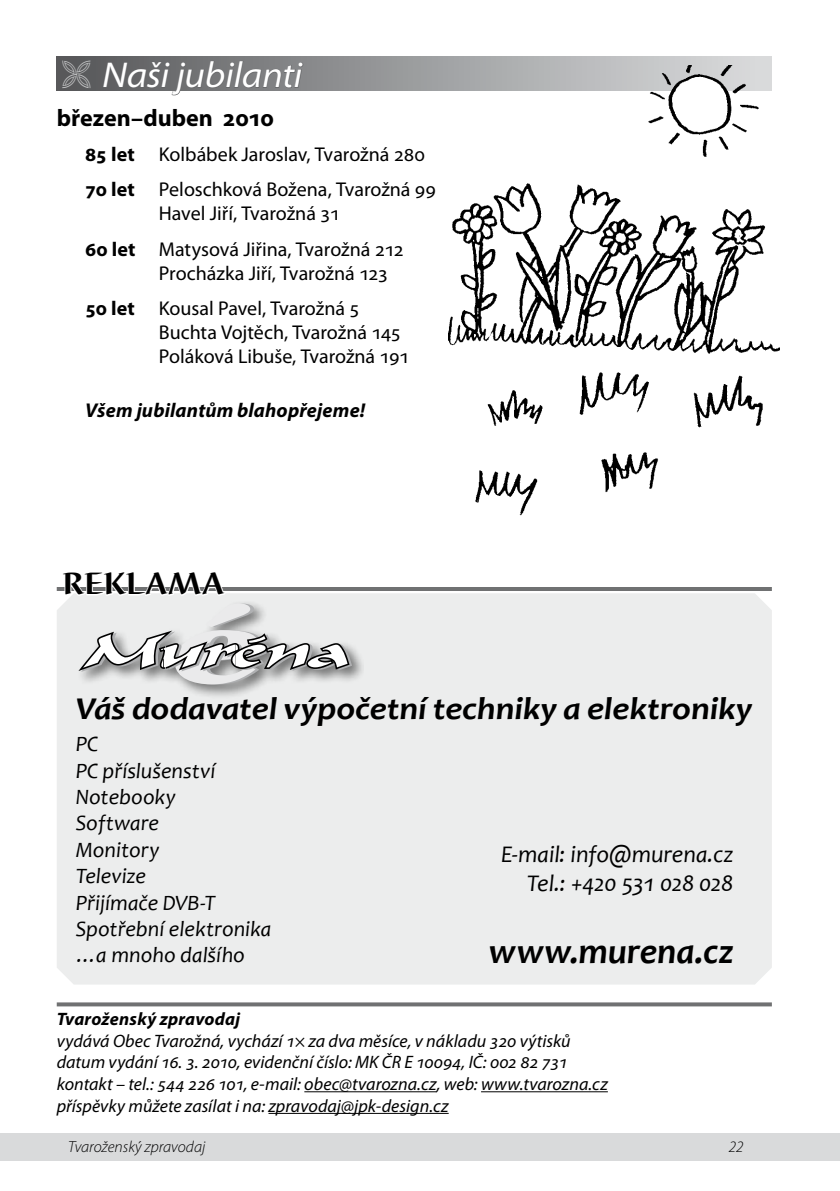
<style>
.page{position:relative;width:840px;height:1191px;background:#fff}
.page>*{position:absolute;margin:0;border:0;box-sizing:border-box;transform-origin:0 0}
.t1{font:italic semi-expanded 36px "Myriad Pro";letter-spacing:-.01em;color:#fff}
.t2{font:italic 700 36px "Candara";color:#000}
.t3{font:italic 700 32px "Candara";letter-spacing:-.005em;color:#000;scale:1.1 1}
.t4{font:700 32px "Barbedor TOT";letter-spacing:.025em;color:#000;scale:1.1 1}
.t5{font:italic 24px/28.8px "Candara";letter-spacing:-.005em;color:#000;text-align:right}
.t6{font:700 24px "Myriad Pro";color:#000}
.t7{font:italic 22px/26.4px "Candara";color:#000}
.t8{font:20px/35.4px "Myriad Pro";letter-spacing:-.005em;color:#000}
.t9{font:italic 700 20px "Myriad Pro";letter-spacing:.005em;color:#000}
.t10{font:italic 18px/21.6px "Myriad Pro";color:#000}
.t11{font:italic 700 18px "Myriad Pro";letter-spacing:.01em;color:#000}
.t12{font:italic 300 16px "Myriad Pro";color:#000}
.s1{font-weight:700}
</style>
<div class="page">
<div style="left:0;top:1133px;width:839px;height:28px;background:#d9dadb"></div>
<hr style="left:304px;top:1091px;width:132px;height:1px;background:#000">
<hr style="left:481px;top:1091px;width:126px;height:1px;background:#000">
<hr style="left:268px;top:1113px;width:180px;height:1px;background:#000">
<svg style="left:57px;top:1002px;width:714px;height:4px;background:#7f7f80"></svg>
<div style="left:57px;top:57px;width:714px;height:34px;background:linear-gradient(to right,#57585a,#dddfe0)"></div>
<svg style="left:102px;top:60px;width:201px;height:36px;background:#838385"></svg>
<img style="left:448px;top:65px;width:330px;height:451px">
<div style="left:57px;top:593px;width:714px;height:391px;background:#eceded"></div>
<div style="left:74px;top:599px;width:290px;height:99px;background:#000;opacity:.5"></div>
<hr style="left:57px;top:587px;width:714px;height:4px;background:#707172">
<svg style="left:61px;top:587px;width:290px;height:97px"></svg>
<svg style="left:62px;top:59px;width:28px;height:29px"></svg>
<h1 class="t1" style="left:102px;top:56px;width:202px">Naši jubilanti</h1>
<h3 class="t6" style="left:57px;top:102px;width:219px">březen–duben 2010</h3>
<p class="t8" style="left:85px;top:136px;width:352px"><span class="s1">85 let</span> Kolbábek Jaroslav, Tvarožná 280<br><span class="s1">70 let</span> Peloschková Božena, Tvarožná 99</p>
<p class="t8" style="left:85px;top:196px;width:320px;text-align:center">Havel Jiří, Tvarožná 31<br><span class="s1">60 let</span> Matysová Jiřina, Tvarožná 212</p>
<p class="t8" style="left:85px;top:255px;width:304px;text-indent:74px">Procházka Jiří, Tvarožná 123<br><span class="s1">50 let</span> Kousal Pavel, Tvarožná 5</p>
<p class="t8" style="left:159px;top:320px;width:252px;line-height:24px">Buchta Vojtěch, Tvarožná 145<br>Poláková Libuše, Tvarožná 191</p>
<p class="t9" style="left:85px;top:397px;width:281px">Všem jubilantům blahopřejeme!</p>
<h2 class="t4" style="left:62px;top:565px;width:148px">REKLAMA</h2>
<h2 class="t3" style="left:76px;top:688px;width:616px">Váš dodavatel výpočetní techniky a elektroniky</h2>
<p class="t7" style="left:76px;top:730px;width:197px">PC<br>PC příslušenství<br>Notebooky<br>Software<br>Monitory<br>Televize<br>Přijímače DVB-T<br>Spotřební elektronika …a mnoho dalšího</p>
<h3 class="t5" style="left:501px;top:840px;width:234px">E-mail: info@murena.cz<br>Tel.: +420 531 028 028</h3>
<h1 class="t2" style="left:488px;top:929px;width:246px">www.murena.cz</h1>
<p class="t11" style="left:57px;top:1007px;width:185px">Tvaroženský zpravodaj</p>
<p class="t10" style="left:57px;top:1029px;width:552px">vydává Obec Tvarožná, vychází 1× za dva měsíce, v nákladu 320 výtisků datum vydání 16. 3. 2010, evidenční číslo: MK ČR E 10094, IČ: 002 82 731 kontakt – tel.: 544 226 101, e-mail: obec@tvarozna.cz, web: www.tvarozna.cz příspěvky můžete zasílat i na: zpravodaj@jpk-design.cz</p>
<p class="t12" style="left:68px;top:1138px;width:138px">Tvaroženský zpravodaj</p>
<p class="t12" style="left:728px;top:1138px;width:16px">22</p>
</div>
